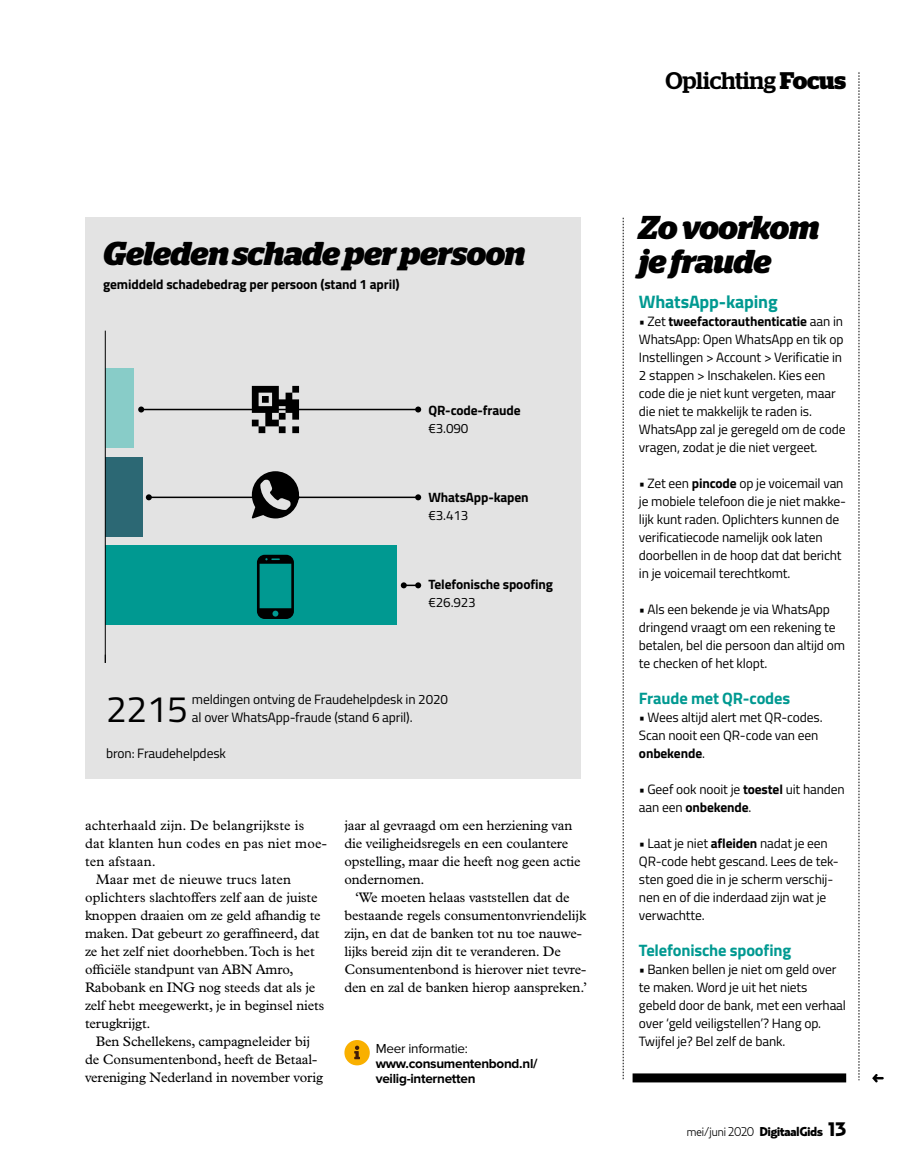
<style>
.page{position:relative;width:910px;height:1166px;background:#fff}
.page>*{position:absolute;margin:0;border:0;box-sizing:border-box;transform-origin:0 0}
._14_Kadertekst{font:37.05px "Titillium";color:#000}
._12_Kaderkop_Stag{font:italic 700 33px/34.5px "Stag";letter-spacing:-.015em;color:#000}
.t1{font:500 24px "Stag";letter-spacing:-.01em;color:#000}
._14_Kadertekst-2{font:700 18px "Titillium";letter-spacing:-.01em;color:#009991}
._14_Kadertekst-3{font:700 16.5px "Titillium";letter-spacing:-.01em;color:#009991}
._06_Broodtekst{font:13.8px/18px "Plantin Std";letter-spacing:-.01em;color:#000}
._06_Broodtekst-2{font:13.8px/18px "Plantin Std";letter-spacing:.01em;color:#000}
._14_Kadertekst-4{font:13.5px/18px "Titillium";letter-spacing:-.01em;color:#000}
._14_Kadertekst-5{font:700 13.5px "Titillium";letter-spacing:-.01em;color:#000}
._08_Bijschrift{font:700 13.5px "Titillium";letter-spacing:-.01em;color:#000}
._33_Informatie_Brood{font:700 13.5px/15px "Proxima Nova";letter-spacing:-.02em;color:#000}
._33_Informatie_Brood-2{font:13.5px "Proxima Nova";letter-spacing:-.02em;color:#000}
.t2{font:300 12.75px "Relay";letter-spacing:-.05em;color:#000}
.s1{font-weight:700}
.s2{font-weight:900}
.s3{font-weight:900;font-size:19.5px}
</style>
<div class="page">
<svg style="left:859px;top:72px;width:1px;height:1006px"></svg>
<div style="left:85px;top:218px;width:495px;height:561px;background:#e3e3e3"></div>
<svg style="left:872px;top:1074px;width:12px;height:8px"></svg>
<svg style="left:623px;top:218px;width:1px;height:861px"></svg>
<div style="left:633px;top:1073px;width:213px;height:9px;background:#000"></div>
<hr style="left:141px;top:408px;width:277px;height:2px;background:#000">
<svg style="left:415px;top:406px;width:6px;height:6px"></svg>
<svg style="left:138px;top:406px;width:6px;height:6px"></svg>
<hr style="left:149px;top:496px;width:107px;height:2px;background:#000">
<svg style="left:146px;top:494px;width:6px;height:6px"></svg>
<svg style="left:401px;top:582px;width:20px;height:6px"></svg>
<div style="left:105px;top:545px;width:292px;height:80px;background:#009991"></div>
<div style="left:105px;top:457px;width:37px;height:79px;background:#2c6874"></div>
<div style="left:105px;top:368px;width:29px;height:79px;background:#88ccc8"></div>
<hr style="left:105px;top:330px;width:1px;height:332px;background:#000">
<svg style="left:344px;top:1040px;width:26px;height:25px"></svg>
<hr style="left:296px;top:496px;width:122px;height:2px;background:#000">
<svg style="left:415px;top:494px;width:6px;height:6px"></svg>
<svg style="left:252px;top:471px;width:47px;height:47px"></svg>
<svg style="left:252px;top:386px;width:47px;height:47px"></svg>
<svg style="left:257px;top:554px;width:37px;height:64px"></svg>
<svg style="left:260px;top:558px;width:31px;height:58px"></svg>
<p class="_12_Kaderkop_Stag" style="left:103px;top:236px;width:424px">Geleden schade per persoon</p>
<p class="_08_Bijschrift" style="left:103px;top:273px;width:298px">gemiddeld schadebedrag per persoon (stand 1 april)</p>
<p class="_14_Kadertekst-5" style="left:428px;top:400px;width:94px">QR-code-fraude</p>
<p class="_14_Kadertekst-4" style="left:428px;top:419px;width:42px">€3.090</p>
<p class="_14_Kadertekst-5" style="left:428px;top:487px;width:102px">WhatsApp-kapen</p>
<p class="_14_Kadertekst-4" style="left:428px;top:506px;width:42px">€3.413</p>
<p class="_14_Kadertekst-5" style="left:428px;top:574px;width:126px">Telefonische spoofing</p>
<p class="_14_Kadertekst-4" style="left:428px;top:592px;width:49px">€26.923</p>
<p class="_14_Kadertekst-4" style="left:192px;top:689px;width:258px">meldingen ontving de Fraudehelpdesk in 2020 al over WhatsApp-fraude (stand 6 april).</p>
<p class="_14_Kadertekst" style="left:106px;top:681px;width:83px">2215</p>
<p class="_14_Kadertekst-4" style="left:106px;top:743px;width:121px">bron: Fraudehelpdesk</p>
<p class="_06_Broodtekst-2" style="left:85px;top:816px;width:243px">achterhaald zijn. De belangrijkste is dat klanten hun codes en pas niet moe&shy;ten afstaan.</p>
<p class="_06_Broodtekst" style="left:85px;top:870px;width:241px;text-indent:11px">Maar met de nieuwe trucs laten oplichters slachtoffers zelf aan de juiste knoppen draaien om ze geld afhandig te maken. Dat gebeurt zo geraffineerd, dat ze het zelf niet doorhebben. Toch is het officiële standpunt van ABN Amro, Rabobank en ING nog steeds dat als je zelf hebt meegewerkt, je in beginsel niets terugkrijgt.</p>
<p class="_06_Broodtekst" style="left:85px;top:1032px;width:240px;text-align:center">Ben Schellekens, campagneleider bij<br>de Consumentenbond, heeft de Betaal&shy;vereniging Nederland in november vorig</p>
<p class="_06_Broodtekst" style="left:344px;top:816px;width:238px">jaar al gevraagd om een herziening van die veiligheidsregels en een coulantere opstelling, maar die heeft nog geen actie ondernomen.</p>
<p class="_06_Broodtekst" style="left:344px;top:888px;width:244px;text-indent:11px">‘We moeten helaas vaststellen dat de bestaande regels consumentonvriendelijk zijn, en dat de banken tot nu toe nauwe&shy;lijks bereid zijn dit te veranderen. De Consumentenbond is hierover niet tevre&shy;den en zal de banken hierop aanspreken.’</p>
<p class="_33_Informatie_Brood-2" style="left:376px;top:1040px;width:94px">Meer informatie:</p>
<p class="_33_Informatie_Brood" style="left:376px;top:1055px;width:163px">www.consumentenbond.nl/ veilig-internetten</p>
<p class="t1" style="left:665px;top:67px;width:182px">Oplichting <span class="s1">Focus</span></p>
<p class="_12_Kaderkop_Stag" style="left:639px;top:210px;width:182px">Zo voorkom je fraude</p>
<p class="_14_Kadertekst-2" style="left:639px;top:288px;width:140px">WhatsApp-kaping</p>
<p class="_14_Kadertekst-4" style="left:639px;top:311px;width:208px">• Zet <span class="s1">tweefactorauthenticatie</span> aan in WhatsApp: Open WhatsApp en tik op Instellingen &gt; Account &gt; Verificatie in 2 stappen &gt; Inschakelen. Kies een code die je niet kunt vergeten, maar die niet te makkelijk te raden is.<br>WhatsApp zal je geregeld om de code vragen, zodat je die niet vergeet.</p>
<p class="_14_Kadertekst-4" style="left:639px;top:473px;width:209px">• Zet een <span class="s1">pincode</span> op je voicemail van je mobiele telefoon die je niet makke&shy;lijk kunt raden. Oplichters kunnen de verificatiecode namelijk ook laten doorbellen in de hoop dat dat bericht in je voicemail terechtkomt.</p>
<p class="_14_Kadertekst-4" style="left:639px;top:599px;width:207px">• Als een bekende je via WhatsApp dringend vraagt om een rekening te betalen, bel die persoon dan altijd om te checken of het klopt.</p>
<p class="_14_Kadertekst-3" style="left:639px;top:685px;width:153px">Fraude met QR-codes</p>
<p class="_14_Kadertekst-4" style="left:639px;top:707px;width:185px">• Wees altijd alert met QR-codes.<br>Scan nooit een QR-code van een <span class="s1">onbekende</span>.</p>
<p class="_14_Kadertekst-4" style="left:639px;top:779px;width:207px">• Geef ook nooit je <span class="s1">toestel</span> uit handen aan een <span class="s1">onbekende</span>.</p>
<p class="_14_Kadertekst-4" style="left:639px;top:833px;width:201px">• Laat je niet <span class="s1">afleiden</span> nadat je een<br>QR-code hebt gescand. Lees de tek&shy;sten goed die in je scherm verschij&shy;nen en of die inderdaad zijn wat je verwachtte.</p>
<p class="_14_Kadertekst-3" style="left:639px;top:937px;width:154px">Telefonische spoofing</p>
<p class="_14_Kadertekst-4" style="left:639px;top:959px;width:209px">• Banken bellen je niet om geld over te maken. Word je uit het niets gebeld door de bank, met een verhaal over ‘geld veiligstellen’? Hang op.<br>Twijfel je? Bel zelf de bank.</p>
<p class="t2" style="left:686px;top:1123px;width:161px">mei/juni 2020 <span class="s2">DigitaalGids</span> <span class="s3">13</span></p>
</div>
